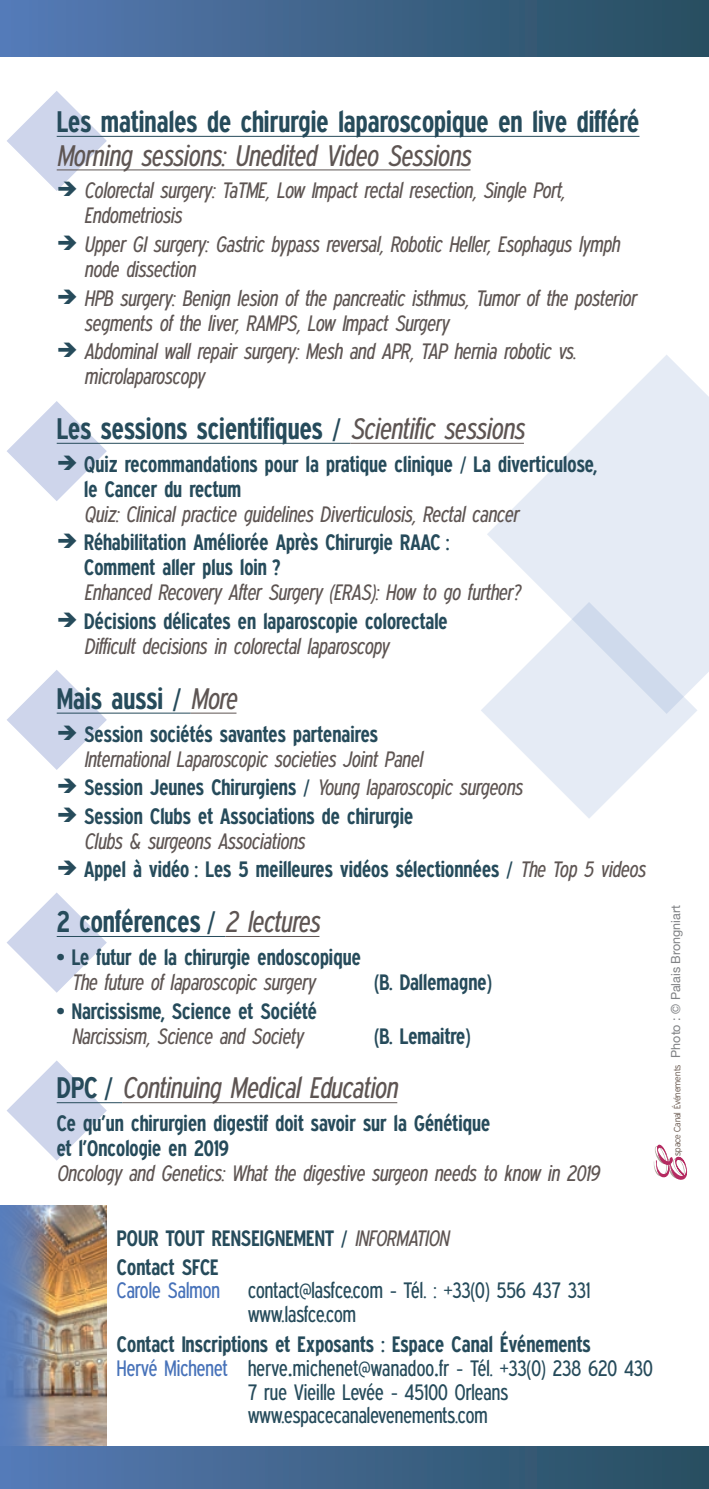
<style>
.page{position:relative;width:709px;height:1489px;background:#fff}
.page>*{position:absolute;margin:0;border:0;box-sizing:border-box;transform-origin:0 0}
.t1{font:700 30px "Expressway Cd";color:#264b5b}
.t2{font:italic 30px "Expressway Cd Bk";color:#5e5553}
.t3{font:italic 22.5px/25px "Expressway Cd Bk";color:#5e5553}
.t4{font:700 22.5px/25px "Expressway Cd";color:#264b5b}
.t5{font:22.5px/23.5px "Expressway Cd Bk";color:#264b5b}
.t6{font:12.5px "Helvetica Neue";color:#808285}
.t7{font:9.25px "Expressway Bk";color:#75665d}
.s1{color:#264b5b}
.s2{font-family:"Expressway Cd Bk";font-weight:400;font-style:italic;color:#5e5553}
.s3{font-family:"Expressway Cd";font-weight:700;font-style:normal;color:#264b5b}
.s4{color:#4772b9}
.s5{font-size:31.25px}
</style>
<div class="page">
<img style="left:49px;top:1205px;width:58px;height:241px">
<svg style="left:7px;top:401px;width:100px;height:100px"></svg>
<svg style="left:7px;top:670px;width:100px;height:100px"></svg>
<svg style="left:7px;top:892px;width:100px;height:100px"></svg>
<svg style="left:7px;top:1060px;width:100px;height:100px"></svg>
<svg style="left:7px;top:91px;width:100px;height:100px"></svg>
<svg style="left:487px;top:355px;width:222px;height:328px;fill:#e5ebf5"></svg>
<div style="left:0;top:0;width:709px;height:57px;background:linear-gradient(to right,#567ab5,#264d5e)"></div>
<svg style="left:0;top:1205px;width:49px;height:241px"></svg>
<svg style="left:654px;top:1144px;width:33px;height:35px"></svg>
<svg style="left:481px;top:602px;width:216px;height:216px;fill:#e5ebf5"></svg>
<hr style="left:57px;top:136px;width:582px;height:1px;background:#264b5b">
<hr style="left:57px;top:169px;width:413px;height:1px;background:#5e5553">
<hr style="left:57px;top:443px;width:293px;height:1px;background:#264b5b">
<hr style="left:350px;top:443px;width:174px;height:1px;background:#5e5553">
<hr style="left:57px;top:712px;width:134px;height:1px;background:#264b5b">
<hr style="left:191px;top:712px;width:45px;height:1px;background:#5e5553">
<hr style="left:57px;top:936px;width:168px;height:1px;background:#264b5b">
<hr style="left:225px;top:936px;width:94px;height:1px;background:#5e5553">
<hr style="left:57px;top:1102px;width:65px;height:1px;background:#264b5b">
<hr style="left:122px;top:1102px;width:275px;height:1px;background:#5e5553">
<div style="left:0;top:1446px;width:709px;height:42px;background:linear-gradient(to right,#567ab5,#264d5e)"></div>
<h1 class="t1" style="left:57px;top:103px;width:584px">Les matinales de chirurgie laparoscopique en live différé</h1>
<h1 class="t2" style="left:57px;top:138px;width:415px">Morning sessions: Unedited Video Sessions</h1>
<p class="t3" style="left:84px;top:178px;width:482px;text-indent:-28px"><span class="s1">➔</span> Colorectal surgery: TaTME, Low Impact rectal resection, Single Port,<br>Endometriosis</p>
<p class="t3" style="left:84px;top:231px;width:536px;text-indent:-28px"><span class="s1">➔</span> Upper GI surgery: Gastric bypass reversal, Robotic Heller, Esophagus lymph node dissection</p>
<p class="t3" style="left:84px;top:285px;width:553px;text-indent:-28px"><span class="s1">➔</span> HPB surgery: Benign lesion of the pancreatic isthmus, Tumor of the posterior segments of the liver, RAMPS, Low Impact Surgery</p>
<p class="t3" style="left:84px;top:338px;width:493px;text-indent:-28px"><span class="s1">➔</span> Abdominal wall repair surgery: Mesh and APR, TAP hernia robotic vs. microlaparoscopy</p>
<h1 class="t1" style="left:57px;top:410px;width:469px">Les sessions scientifiques / <span class="s2">Scientific sessions</span></h1>
<p class="t4" style="left:84px;top:451px;width:514px;text-indent:-28px">➔ Quiz recommandations pour la pratique clinique / La diverticulose, le Cancer du rectum</p>
<p class="t3" style="left:84px;top:501px;width:435px">Quiz: Clinical practice guidelines Diverticulosis, Rectal cancer</p>
<p class="t4" style="left:84px;top:529px;width:367px;text-indent:-28px">➔ Réhabilitation Améliorée Après Chirurgie RAAC :<br>Comment aller plus loin ?</p>
<p class="t3" style="left:84px;top:579px;width:437px">Enhanced Recovery After Surgery (ERAS): How to go further?</p>
<p class="t4" style="left:57px;top:608px;width:392px">➔ Décisions délicates en laparoscopie colorectale</p>
<p class="t3" style="left:84px;top:633px;width:306px">Difficult decisions in colorectal laparoscopy</p>
<h1 class="t1" style="left:57px;top:680px;width:181px">Mais aussi / <span class="s2">More</span></h1>
<p class="t4" style="left:57px;top:720px;width:323px">➔ Session sociétés savantes partenaires</p>
<p class="t3" style="left:84px;top:746px;width:339px">International Laparoscopic societies Joint Panel</p>
<p class="t4" style="left:57px;top:774px;width:467px">➔ Session Jeunes Chirurgiens / <span class="s2">Young laparoscopic surgeons</span></p>
<p class="t4" style="left:57px;top:802px;width:358px">➔ Session Clubs et Associations de chirurgie</p>
<p class="t3" style="left:84px;top:828px;width:222px">Clubs &amp; surgeons Associations</p>
<p class="t4" style="left:57px;top:856px;width:590px">➔ Appel à vidéo : Les 5 meilleures vidéos sélectionnées / <span class="s2">The Top 5 videos</span></p>
<h1 class="t1" style="left:57px;top:903px;width:264px">2 conférences / <span class="s2">2 lectures</span></h1>
<p class="t4" style="left:57px;top:943px;width:306px">• Le futur de la chirurgie endoscopique</p>
<p class="t3" style="left:72px;top:969px;width:245px">The future of laparoscopic surgery</p>
<p class="t4" style="left:374px;top:968px;width:119px">(B. Dallemagne)</p>
<p class="t4" style="left:57px;top:997px;width:262px">• Narcissisme, Science et Société</p>
<p class="t3" style="left:72px;top:1022px;width:233px">Narcissism, Science and Society</p>
<p class="t4" style="left:374px;top:1022px;width:98px">(B. Lemaitre)</p>
<h1 class="t2" style="left:57px;top:1070px;width:342px"><span class="s3">DPC /</span> Continuing Medical Education</h1>
<p class="t4" style="left:57px;top:1110px;width:435px">Ce qu’un chirurgien digestif doit savoir sur la Génétique et l’Oncologie en 2019</p>
<p class="t3" style="left:57px;top:1160px;width:544px">Oncology and Genetics: What the digestive surgeon needs to know in 2019</p>
<p class="t4" style="left:117px;top:1222px;width:333px;line-height:29.2px">POUR TOUT RENSEIGNEMENT / <span class="s2">INFORMATION<br></span>Contact SFCE</p>
<p class="t5" style="left:248px;top:1278px;width:343px;text-indent:-131px"><span class="s4">Carole Salmon</span> contact@lasfce.com - Tél. : +33(0) 556 437 331 www.lasfce.com</p>
<p class="t4" style="left:117px;top:1331px;width:475px">Contact Inscriptions et Exposants : Espace Canal Événements</p>
<p class="t5" style="left:248px;top:1355px;width:406px;text-indent:-131px"><span class="s4">Hervé Michenet</span> herve<span class="s5">.</span>michenet@wanadoo<span class="s5">.</span>fr - Tél. +33(0) 238 620 430<br>7 rue Vieille Levée - 45100 Orleans www.espacecanalevenements.com</p>
<p class="t6" style="left:666px;top:1057px;width:154px;rotate:-90deg">Photo : © Palais Brongniart</p>
<p class="t7" style="left:672px;top:1155px;width:93px;rotate:-90deg">space Canal Événements</p>
</div>
